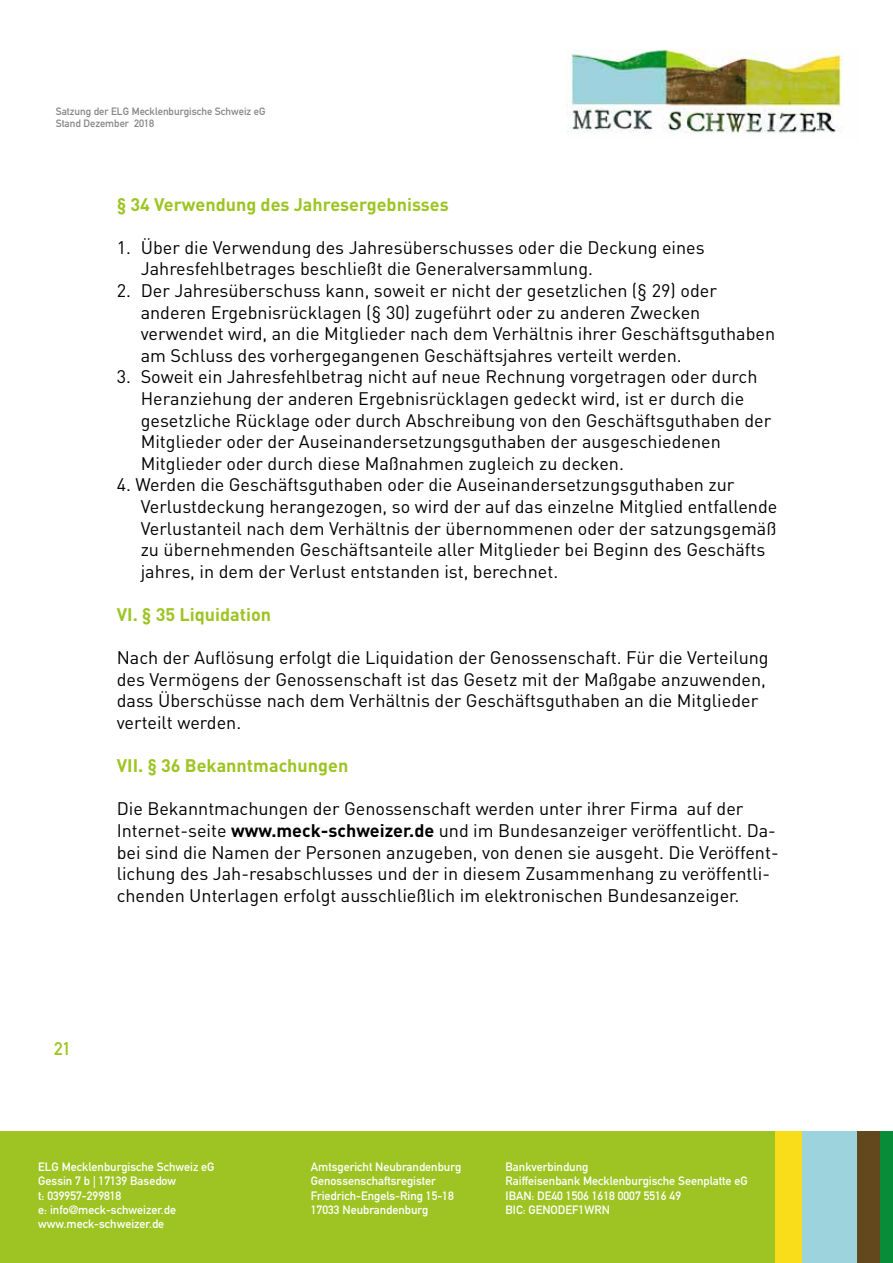
<style>
.page{position:relative;width:893px;height:1263px;background:#fff}
.page>*{position:absolute;margin:0;border:0;box-sizing:border-box;transform-origin:0 0}
.t1{font:18px/21.6px "DIN";color:#000}
.t2{font:700 18px "DIN";color:#9dc423}
.t3{font:700 18px "DIN Alternate";color:#9dc423}
.t4{font:12px/14.4px "DIN Mittelschrift Std";color:#fff}
.t5{font:10.5px/12.6px "DIN Mittelschrift Std";color:#878787}
.s1{font-weight:700}
</style>
<div class="page">
<img style="left:566px;top:49px;width:277px;height:85px">
<div style="left:0;top:1131px;width:775px;height:132px;background:#9dc423"></div>
<div style="left:775px;top:1131px;width:27px;height:132px;background:#f9dc1a"></div>
<div style="left:802px;top:1131px;width:55px;height:132px;background:#9cd3dd"></div>
<div style="left:857px;top:1131px;width:23px;height:132px;background:#63481e"></div>
<div style="left:880px;top:1131px;width:13px;height:132px;background:#098c38"></div>
<p class="t5" style="left:56px;top:105px;width:211px">Satzung der ELG Mecklenburgische Schweiz eG<br>Stand Dezember 2018</p>
<p class="t2" style="left:117px;top:192px;width:334px">§ 34 Verwendung des Jahresergebnisses</p>
<p class="t1" style="left:141px;top:236px;width:565px;text-indent:-24px">1. Über die Verwendung des Jahresüberschusses oder die Deckung eines<br>Jahresfehlbetrages beschließt die Generalversammlung.</p>
<p class="t1" style="left:141px;top:279px;width:636px;text-indent:-24px">2. Der Jahresüberschuss kann, soweit er nicht der gesetzlichen (§ 29) oder anderen Ergebnisrücklagen (§ 30) zugeführt oder zu anderen Zwecken verwendet wird, an die Mitglieder nach dem Verhältnis ihrer Geschäftsguthaben am Schluss des vorhergegangenen Geschäftsjahres verteilt werden.</p>
<p class="t1" style="left:141px;top:366px;width:632px;text-indent:-24px">3. Soweit ein Jahresfehlbetrag nicht auf neue Rechnung vorgetragen oder durch Heranziehung der anderen Ergebnisrücklagen gedeckt wird, ist er durch die gesetzliche Rücklage oder durch Abschreibung von den Geschäftsguthaben der Mitglieder oder der Auseinandersetzungsguthaben der ausgeschiedenen Mitglieder oder durch diese Maßnahmen zugleich zu decken.</p>
<p class="t1" style="left:141px;top:474px;width:638px;text-indent:-24px">4. Werden die Geschäftsguthaben oder die Auseinandersetzungsguthaben zur Verlustdeckung herangezogen, so wird der auf das einzelne Mitglied entfallende Verlustanteil nach dem Verhältnis der übernommenen oder der satzungsgemäß zu übernehmenden Geschäftsanteile aller Mitglieder bei Beginn des Geschäfts jahres, in dem der Verlust entstanden ist, berechnet.</p>
<p class="t2" style="left:117px;top:603px;width:156px">VI. § 35 Liquidation</p>
<p class="t1" style="left:117px;top:647px;width:653px">Nach der Auflösung erfolgt die Liquidation der Genossenschaft. Für die Verteilung des Vermögens der Genossenschaft ist das Gesetz mit der Maßgabe anzuwenden, dass Überschüsse nach dem Verhältnis der Geschäftsguthaben an die Mitglieder verteilt werden.</p>
<p class="t2" style="left:117px;top:754px;width:233px">VII. § 36 Bekanntmachungen</p>
<p class="t1" style="left:117px;top:798px;width:663px">Die Bekanntmachungen der Genossenschaft werden unter ihrer Firma auf der Internet-seite <span class="s1">www.meck-schweizer.de</span> und im Bundesanzeiger veröffentlicht. Da&shy;bei sind die Namen der Personen anzugeben, von denen sie ausgeht. Die Veröffent&shy;lichung des Jah-resabschlusses und der in diesem Zusammenhang zu veröffentli&shy;chenden Unterlagen erfolgt ausschließlich im elektronischen Bundesanzeiger.</p>
<p class="t3" style="left:54px;top:1035px;width:19px">21</p>
<p class="t4" style="left:38px;top:1159px;width:178px">ELG Mecklenburgische Schweiz eG<br>Gessin 7 b | 17139 Basedow<br>t: 039957-299818<br>e: info@meck-schweizer.de www.meck-schweizer.de</p>
<p class="t4" style="left:311px;top:1159px;width:152px">Amtsgericht Neubrandenburg<br>Genossenschaftsregister<br>Friedrich-Engels-Ring 15-18<br>17033 Neubrandenburg</p>
<p class="t4" style="left:506px;top:1159px;width:244px">Bankverbindung<br>Raiffeisenbank Mecklenburgische Seenplatte eG<br>IBAN: DE40 1506 1618 0007 5516 49<br>BIC: GENODEF1WRN</p>
</div>
